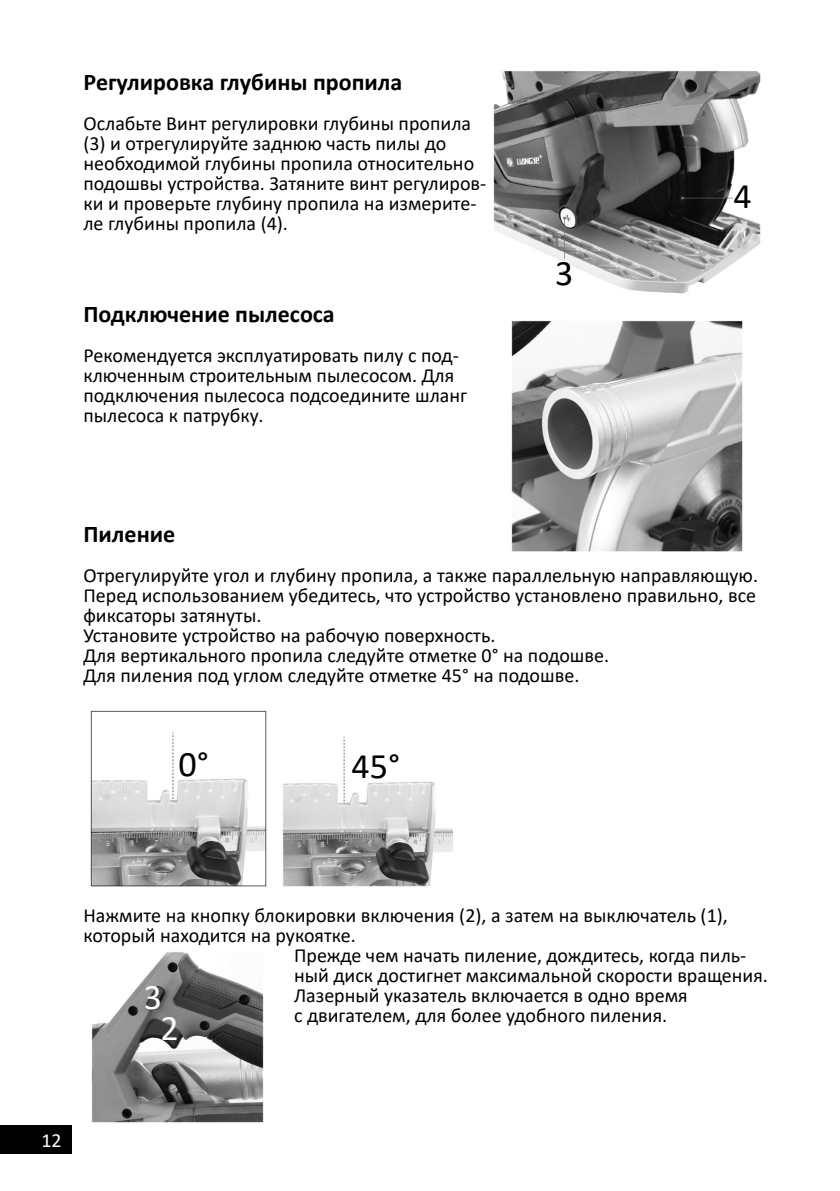
<style>
.page{position:relative;width:840px;height:1191px;background:#fff}
.page>*{position:absolute;margin:0;border:0;box-sizing:border-box;transform-origin:0 0}
.цифры_на_схемах{font:36px "Calibri";color:#000}
.цифры_на_схемах-2{font:36px "Calibri";color:#fff}
.Заголовок_12{font:700 24px "Calibri";color:#000}
.t1{font:20px/20px "Calibri";color:#000}
.t2{font:20px "Calibri";color:#fff}
</style>
<div class="page">
<div style="left:0;top:1125px;width:72px;height:29px;background:#000"></div>
<img style="left:511px;top:320px;width:232px;height:232px">
<img style="left:493px;top:70px;width:268px;height:224px">
<div style="left:559px;top:261px;width:9px;height:10px;background:#fff"></div>
<div style="left:733px;top:191px;width:9px;height:12px;background:#fff"></div>
<img style="left:282px;top:736px;width:172px;height:151px">
<img style="left:90px;top:710px;width:177px;height:177px">
<div style="left:177px;top:764px;width:9px;height:8px;background:#fff"></div>
<div style="left:348px;top:776px;width:14px;height:9px;background:#fff"></div>
<img style="left:91px;top:952px;width:173px;height:171px">
<p class="Заголовок_12" style="left:83px;top:65px;width:320px">Регулировка глубины пропила</p>
<p class="t1" style="left:83px;top:113px;width:404px">Ослабьте Винт регулировки глубины пропила (3) и отрегулируйте заднюю часть пилы до необходимой глубины пропила относительно подошвы устройства. Затяните винт регулиров&shy;ки и проверьте глубину пропила на измерите&shy;ле глубины пропила (4).</p>
<p class="Заголовок_12" style="left:83px;top:297px;width:253px">Подключение пылесоса</p>
<p class="t1" style="left:83px;top:345px;width:385px">Рекомендуется эксплуатировать пилу с под&shy;ключенным строительным пылесосом. Для подключения пылесоса подсоедините шланг пылесоса к патрубку.</p>
<p class="цифры_на_схемах" style="left:554px;top:248px;width:20px">3</p>
<p class="цифры_на_схемах" style="left:733px;top:171px;width:20px">4</p>
<p class="Заголовок_12" style="left:83px;top:517px;width:93px">Пиление</p>
<p class="t1" style="left:83px;top:565px;width:675px">Отрегулируйте угол и глубину пропила, а также параллельную направляющую.</p>
<p class="t1" style="left:83px;top:585px;width:673px">Перед использованием убедитесь, что устройство установлено правильно, все фиксаторы затянуты.</p>
<p class="t1" style="left:83px;top:625px;width:413px">Установите устройство на рабочую поверхность.</p>
<p class="t1" style="left:83px;top:645px;width:527px">Для вертикального пропила следуйте отметке 0° на подошве.</p>
<p class="t1" style="left:83px;top:665px;width:497px">Для пиления под углом следуйте отметке 45° на подошве.</p>
<p class="цифры_на_схемах" style="left:178px;top:739px;width:32px">0°</p>
<p class="цифры_на_схемах" style="left:351px;top:740px;width:50px">45°</p>
<p class="t1" style="left:83px;top:905px;width:645px">Нажмите на кнопку блокировки включения (2), а затем на выключатель (1), который находится на рукоятке.</p>
<p class="t1" style="left:294px;top:945px;width:475px">Прежде чем начать пиление, дождитесь, когда пиль&shy;ный диск достигнет максимальной скорости вращения.<br>Лазерный указатель включается в одно время<br>с двигателем, для более удобного пиления.</p>
<p class="цифры_на_схемах-2" style="left:144px;top:971px;width:20px">3</p>
<p class="цифры_на_схемах-2" style="left:160px;top:1003px;width:20px">2</p>
<p class="t2" style="left:41px;top:1127px;width:22px">12</p>
</div>
